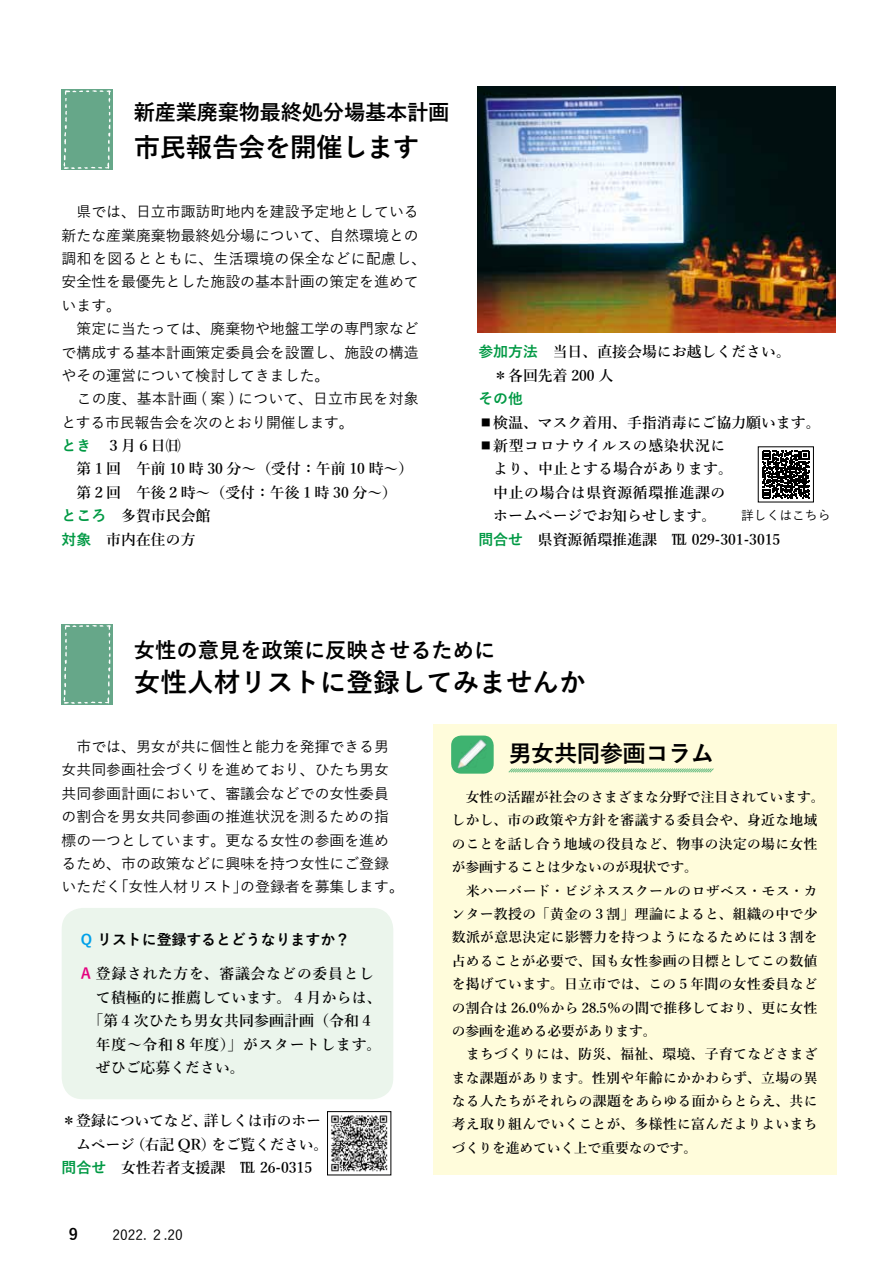
<style>
.page{position:relative;width:893px;height:1263px;background:#fff}
.page>*{position:absolute;margin:0;border:0;box-sizing:border-box;transform-origin:0 0}
.t1{font:700 26.55px "Yu Gothic";color:#000}
.t2{font:700 26.55px "Yu Gothic";letter-spacing:-.02em;color:#000}
.t3{font:700 23.4px "Yu Gothic";letter-spacing:-.025em;color:#000}
.t4{font:700 21.3px "Yu Gothic";color:#000}
.t5{font:700 15.9px "Yu Gothic";color:#000}
.t6{font:500 14.85px/23.4px "Yu Gothic";color:#000}
.t7{font:600 14.85px/23.4px "Yu Mincho";color:#000}
.t8{font:600 14.85px "Yu Mincho";letter-spacing:.045em;color:#000}
.t9{font:600 14.85px "Yu Mincho";letter-spacing:-.02em;color:#000}
.t10{font:700 14.85px "Yu Gothic";color:#000}
.t11{font:700 14.85px "Yu Gothic";color:#094}
.t12{font:600 13.8px/23.4px "Yu Mincho";letter-spacing:.02em;color:#000}
.t13{font:500 13.8px "Yu Gothic";color:#000}
.t14{font:500 12.75px "Yu Gothic";color:#000}
.s1{font-family:"Yu Gothic";font-weight:700;color:#094}
.s2{color:#00a0e9}
.s3{font-family:"Yu Gothic";font-weight:700;color:#e4007f}
</style>
<div class="page">
<div style="left:433px;top:724px;width:404px;height:451px;background:#fffcdb"></div>
<div style="left:451px;top:735px;width:43px;height:39px;background:#3eb370;border-radius:10px"></div>
<svg style="left:508px;top:768px;width:206px;height:5px"></svg>
<img style="left:458px;top:740px;width:29px;height:29px">
<svg style="left:762px;top:451px;width:48px;height:47px"></svg>
<img style="left:477px;top:86px;width:358px;height:247px">
<div style="left:62px;top:89px;width:51px;height:81px;background:#66a789"></div>
<svg style="left:64px;top:90px;width:47px;height:79px"></svg>
<div style="left:62px;top:624px;width:51px;height:81px;background:#66a789"></div>
<svg style="left:64px;top:625px;width:47px;height:79px"></svg>
<div style="left:62px;top:908px;width:331px;height:191px;background:#ebf5ec;border-radius:21px"></div>
<img style="left:331px;top:1115px;width:57px;height:57px">
<div style="left:327px;top:1111px;width:64px;height:64px;border:1px solid #000"></div>
<h3 class="t4" style="left:134px;top:100px;width:317px">新産業廃棄物最終処分場基本計画</h3>
<h1 class="t2" style="left:134px;top:132px;width:287px">市民報告会を開催します</h1>
<p class="t6" style="left:61px;top:198px;width:366px">　県では、日立市諏訪町地内を建設予定地としている新たな産業廃棄物最終処分場について、自然環境との調和を図るとともに、生活環境の保全などに配慮し、安全性を最優先とした施設の基本計画の策定を進めています。<br>　策定に当たっては、廃棄物や地盤工学の専門家などで構成する基本計画策定委員会を設置し、施設の構造やその運営について検討してきました。<br>　この度、基本計画 ( 案 ) について、日立市民を対象とする市民報告会を次のとおり開催します。</p>
<p class="t7" style="left:62px;top:434px;width:353px"><span class="s1">とき</span> ３月６日㈰<br>　第１回　午前 10 時 30 分～（受付：午前 10 時～）　第２回　午後２時～（受付：午後１時 30 分～）<span class="s1">ところ</span> 多賀市民会館<br><span class="s1">対象</span> 市内在住の方</p>
<p class="t7" style="left:478px;top:341px;width:314px"><span class="s1">参加方法</span> 当日、直接会場にお越しください。　＊各回先着 200 人</p>
<p class="t11" style="left:478px;top:390px;width:46px">その他</p>
<p class="t7" style="left:478px;top:411px;width:344px">▪検温、マスク着用、手指消毒にご協力願います。</p>
<p class="t8" style="left:478px;top:437px;width:249px">▪新型コロナウイルスの感染状況に</p>
<p class="t7" style="left:493px;top:457px;width:241px">より、中止とする場合があります。</p>
<p class="t8" style="left:493px;top:484px;width:234px">中止の場合は県資源循環推進課の</p>
<p class="t7" style="left:493px;top:504px;width:225px">ホームページでお知らせします。</p>
<p class="t7" style="left:478px;top:528px;width:303px"><span class="s1">問合せ</span> 県資源循環推進課　TEL 029-301-3015</p>
<p class="t14" style="left:741px;top:504px;width:91px">詳しくはこちら</p>
<h3 class="t4" style="left:134px;top:638px;width:363px">女性の意見を政策に反映させるために</h3>
<h1 class="t1" style="left:134px;top:667px;width:453px">女性人材リストに登録してみませんか</h1>
<p class="t6" style="left:62px;top:733px;width:344px">　市では、男女が共に個性と能力を発揮できる男女共同参画社会づくりを進めており、ひたち男女共同参画計画において、審議会などでの女性委員の割合を男女共同参画の推進状況を測るための指標の一つとしています。更なる女性の参画を進めるため、市の政策などに興味を持つ女性にご登録いただく「女性人材リスト」の登録者を募集します。</p>
<p class="t10" style="left:81px;top:932px;width:271px"><span class="s2">Q</span> リストに登録するとどうなりますか？</p>
<p class="t8" style="left:81px;top:966px;width:295px"><span class="s3">A</span> 登録された方を、審議会などの委員とし</p>
<p class="t7" style="left:96px;top:986px;width:287px">て積極的に推薦しています。４月からは、</p>
<p class="t7" style="left:89px;top:1009px;width:287px">「第４次ひたち男女共同参画計画（令和４</p>
<p class="t8" style="left:96px;top:1036px;width:287px">年度～令和８年度）」がスタートします。</p>
<p class="t7" style="left:96px;top:1056px;width:150px">ぜひご応募ください。</p>
<p class="t9" style="left:62px;top:1112px;width:261px">＊登録についてなど、詳しくは市のホー</p>
<p class="t9" style="left:76px;top:1136px;width:254px">ムページ（右記 QR）をご覧ください。</p>
<p class="t7" style="left:62px;top:1156px;width:252px"><span class="s1">問合せ</span>　女性若者支援課　TEL 26-0315</p>
<p class="t5" style="left:69px;top:1225px;width:11px">9</p>
<p class="t13" style="left:112px;top:1222px;width:72px">2022. ２.20</p>
<h2 class="t3" style="left:508px;top:740px;width:207px">男女共同参画コラム</h2>
<p class="t12" style="left:452px;top:786px;width:374px">　女性の活躍が社会のさまざまな分野で注目されています。しかし、市の政策や方針を審議する委員会や、身近な地域のことを話し合う地域の役員など、物事の決定の場に女性が参画することは少ないのが現状です。<br>　米ハーバード・ビジネススクールのロザベス・モス・カンター教授の「黄金の３割」理論によると、組織の中で少数派が意思決定に影響力を持つようになるためには３割を占めることが必要で、国も女性参画の目標としてこの数値を掲げています。日立市では、この５年間の女性委員などの割合は 26.0％から 28.5％の間で推移しており、更に女性の参画を進める必要があります。<br>　まちづくりには、防災、福祉、環境、子育てなどさまざまな課題があります。性別や年齢にかかわらず、立場の異なる人たちがそれらの課題をあらゆる面からとらえ、共に考え取り組んでいくことが、多様性に富んだよりよいまちづくりを進めていく上で重要なのです。</p>
</div>
